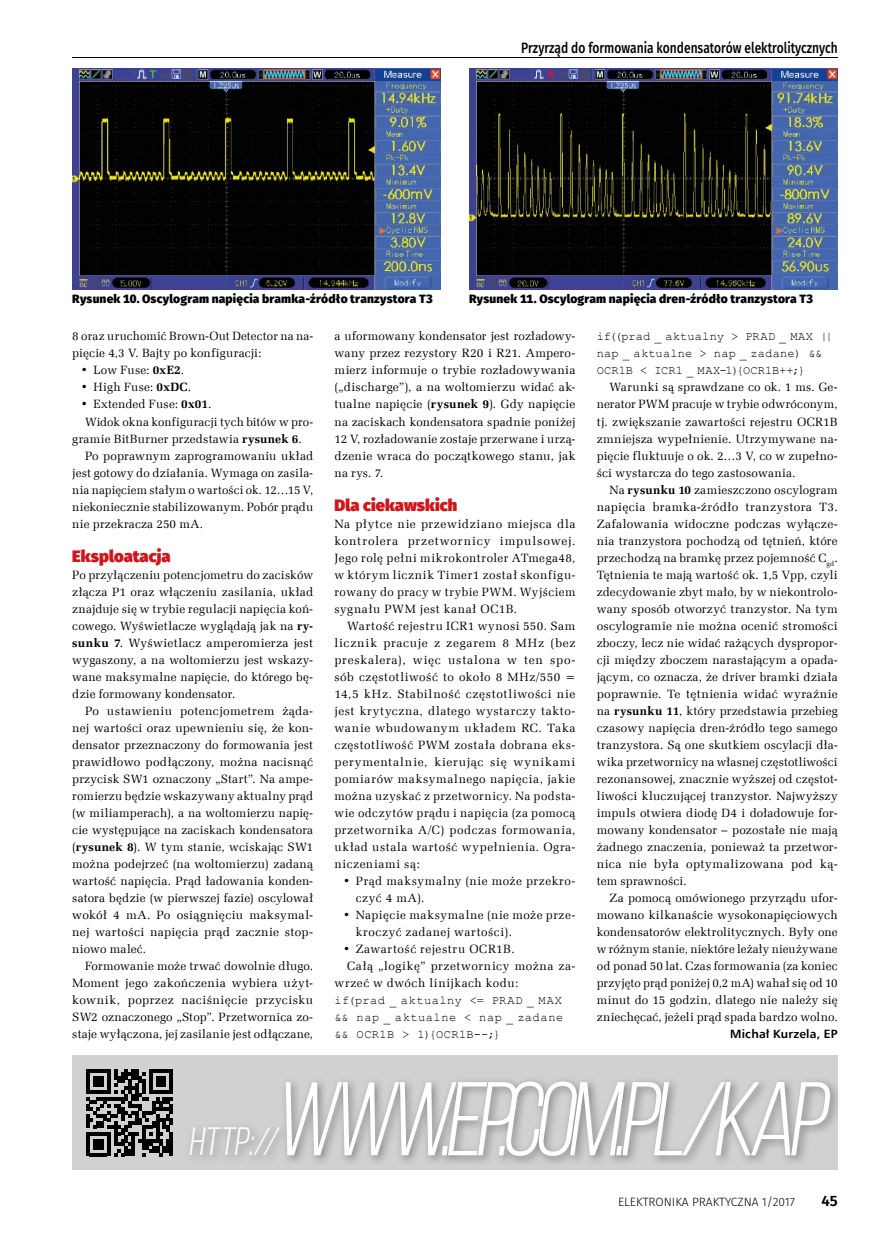
<style>
.page{position:relative;width:893px;height:1234px;background:#fff}
.page>*{position:absolute;margin:0;border:0;box-sizing:border-box;transform-origin:0 0}
.t1{font:104.4px "Bebas Neue";color:#fff}
.t2{font:39.6px "Bebas Neue";color:#fff}
.t3{font:900 16.5px "Fira Sans";letter-spacing:.005em;color:#cd171a}
.t4{font:500 15px "Fira Sans";color:#000;scale:.8 1}
.t5{font:600 15px "Fira Sans";color:#000}
.t6{font:12px/17px "Zapf Ellipt EU";letter-spacing:.025em;color:#000;text-align:justify}
.t7{font:12px/17px "Zapf Ellipt EU";letter-spacing:.05em;color:#000}
.t8{font:12px/17px "Courier New";letter-spacing:.025em;color:#000;text-align:justify}
.t9{font:800 12px "Fira Sans";letter-spacing:.015em;color:#000}
.t10{font:12px "Zapf Ellipt EU";letter-spacing:.005em;color:#000}
.t11{font:300 12px "Fira Sans";color:#000}
.t12{font:12px "Zapf Ellipt EU";letter-spacing:.045em;color:#000}
.t13{font:700 12px "Humnst 777 EU";letter-spacing:.015em;color:#000}
.s1{font-weight:700}
</style>
<div class="page">
<img style="left:72px;top:68px;width:369px;height:221px">
<img style="left:469px;top:68px;width:369px;height:221px">
<hr style="left:72px;top:57px;width:766px;height:1px;background:#000">
<svg style="left:72px;top:1054px;width:766px;height:115px;background:#c4c4c5"></svg>
<svg style="left:86px;top:1069px;width:87px;height:86px;background:#545455"></svg>
<p class="t4" style="left:521px;top:36px;width:397px">Przyrząd do formowania kondensatorów elektrolitycznych</p>
<p class="t9" style="left:72px;top:288px;width:362px">Rysunek 10. Oscylogram napięcia bramka-źródło tranzystora T3</p>
<p class="t9" style="left:469px;top:288px;width:346px">Rysunek 11. Oscylogram napięcia dren-źródło tranzystora T3</p>
<p class="t6" style="left:72px;top:328px;width:242px">8 oraz uruchomić Brown-Out Detector na na&shy;pięcie 4,3 V. Bajty po konfiguracji:</p>
<p class="t6" style="left:81px;top:362px;width:105px">• Low Fuse: <span class="s1">0xE2</span>.</p>
<p class="t6" style="left:81px;top:379px;width:112px">• High Fuse: <span class="s1">0xDC</span>.</p>
<p class="t6" style="left:81px;top:396px;width:132px">• Extended Fuse: <span class="s1">0x01</span>.</p>
<p class="t10" style="left:85px;top:414px;width:230px">Widok okna konfiguracji tych bitów w pro-</p>
<p class="t6" style="left:72px;top:430px;width:231px">gramie BitBurner przedstawia <span class="s1">rysunek 6</span>.</p>
<p class="t6" style="left:85px;top:447px;width:230px">Po poprawnym zaprogramowaniu układ</p>
<p class="t6" style="left:72px;top:464px;width:242px">jest gotowy do działania. Wymaga on zasila-</p>
<p class="t6" style="left:72px;top:481px;width:242px">nia napięciem stałym o wartości ok. 12…15 V,</p>
<p class="t6" style="left:72px;top:498px;width:242px">niekoniecznie stabilizowanym. Pobór prądu</p>
<p class="t6" style="left:72px;top:515px;width:132px">nie przekracza 250 mA.</p>
<h3 class="t3" style="left:72px;top:540px;width:100px">Eksploatacja</h3>
<p class="t6" style="left:72px;top:566px;width:242px">Po przyłączeniu potencjometru do zacisków złącza P1 oraz włączeniu zasilania, układ znajduje się w trybie regulacji napięcia koń&shy;cowego. Wyświetlacze wyglądają jak na <span class="s1">ry&shy;sunku 7</span>. Wyświetlacz amperomierza jest wygaszony, a na woltomierzu jest wskazy&shy;wane maksymalne napięcie, do którego bę&shy;dzie formowany kondensator.</p>
<p class="t6" style="left:72px;top:702px;width:242px;text-indent:13px">Po ustawieniu potencjometrem żąda&shy;nej wartości oraz upewnieniu się, że kon&shy;densator przeznaczony do formowania jest prawidłowo podłączony, można nacisnąć przycisk SW1 oznaczony „Start”. Na ampe&shy;romierzu będzie wskazywany aktualny prąd (w miliamperach), a na woltomierzu napię&shy;cie występujące na zaciskach kondensatora (<span class="s1">rysunek 8</span>). W tym stanie, wciskając SW1 można podejrzeć (na woltomierzu) zadaną wartość napięcia. Prąd ładowania konden&shy;satora będzie (w pierwszej fazie) oscylował wokół 4 mA. Po osiągnięciu maksymal&shy;nej wartości napięcia prąd zacznie stop&shy;niowo maleć.</p>
<p class="t6" style="left:72px;top:957px;width:242px;text-indent:13px">Formowanie może trwać dowolnie długo.<br>Moment jego zakończenia wybiera użyt&shy;kownik, poprzez naciśnięcie przycisku SW2 oznaczonego „Stop”. Przetwornica zo&shy;staje wyłączona, jej zasilanie jest odłączane,</p>
<p class="t6" style="left:334px;top:328px;width:242px">a uformowany kondensator jest rozładowy&shy;wany przez rezystory R20 i R21. Ampero&shy;mierz informuje o trybie rozładowywania („discharge”), a na woltomierzu widać ak&shy;tualne napięcie (<span class="s1">rysunek 9</span>). Gdy napięcie na zaciskach kondensatora spadnie poniżej 12 V, rozładowanie zostaje przerwane i urzą&shy;dzenie wraca do początkowego stanu, jak na rys. 7.</p>
<h3 class="t3" style="left:334px;top:489px;width:124px">Dla ciekawskich</h3>
<p class="t6" style="left:334px;top:515px;width:242px">Na płytce nie przewidziano miejsca dla kontrolera przetwornicy impulsowej.<br>Jego rolę pełni mikrokontroler ATmega48, w którym licznik Timer1 został skonfigu&shy;rowany do pracy w trybie PWM. Wyjściem sygnału PWM jest kanał OC1B.</p>
<p class="t6" style="left:334px;top:617px;width:242px;text-indent:13px">Wartość rejestru ICR1 wynosi 550. Sam licznik pracuje z zegarem 8 MHz (bez preskalera), więc ustalona w ten spo&shy;sób częstotliwość to około 8 MHz/550 = 14,5 kHz. Stabilność częstotliwości nie jest krytyczna, dlatego wystarczy takto&shy;wanie wbudowanym układem RC. Taka częstotliwość PWM została dobrana eks&shy;perymentalnie, kierując się wynikami pomiarów maksymalnego napięcia, jakie można uzyskać z przetwornicy. Na podsta&shy;wie odczytów prądu i napięcia (za pomocą przetwornika A/C) podczas formowania, układ ustala wartość wypełnienia. Ogra&shy;niczeniami są:</p>
<p class="t7" style="left:356px;top:872px;width:221px;text-indent:-13px">• Prąd maksymalny (nie może przekro&shy;czyć 4 mA).</p>
<p class="t7" style="left:356px;top:906px;width:221px;text-indent:-13px">• Napięcie maksymalne (nie może prze&shy;kroczyć zadanej wartości).</p>
<p class="t12" style="left:343px;top:941px;width:173px">• Zawartość rejestru OCR1B.</p>
<p class="t7" style="left:347px;top:957px;width:230px">Całą „logikę” przetwornicy można za-</p>
<p class="t7" style="left:334px;top:974px;width:185px">wrzeć w dwóch linijkach kodu:</p>
<p class="t8" style="left:334px;top:991px;width:230px">if(prad _ aktualny &lt;= PRAD _ MAX &amp;&amp; nap _ aktualne &lt; nap _ zadane &amp;&amp; OCR1B &gt; 1){OCR1B--;}</p>
<p class="t8" style="left:597px;top:328px;width:237px;text-align:left">if((prad _ aktualny &gt; PRAD _ MAX || nap _ aktualne &gt; nap _ zadane) &amp;&amp;<br>OCR1B &lt; ICR1 _ MAX-1){OCR1B++;}</p>
<p class="t6" style="left:597px;top:379px;width:242px;text-indent:13px">Warunki są sprawdzane co ok. 1 ms. Ge&shy;nerator PWM pracuje w trybie odwróconym, tj. zwiększanie zawartości rejestru OCR1B zmniejsza wypełnienie. Utrzymywane na&shy;pięcie fluktuuje o ok. 2…3 V, co w zupełno&shy;ści wystarcza do tego zastosowania.</p>
<p class="t6" style="left:597px;top:481px;width:242px;text-indent:13px">Na <span class="s1">rysunku 10</span> zamieszczono oscylogram napięcia bramka-źródło tranzystora T3.<br>Zafalowania widoczne podczas wyłącze&shy;nia tranzystora pochodzą od tętnień, które przechodzą na bramkę przez pojemność C<sub>gd</sub>.<br>Tętnienia te mają wartość ok. 1,5 Vpp, czyli zdecydowanie zbyt mało, by w niekontrolo&shy;wany sposób otworzyć tranzystor. Na tym oscylogramie nie można ocenić stromości zboczy, lecz nie widać rażących dyspropor&shy;cji między zboczem narastającym a opada&shy;jącym, co oznacza, że driver bramki działa poprawnie. Te tętnienia widać wyraźnie na <span class="s1">rysunku 11</span>, który przedstawia przebieg czasowy napięcia dren-źródło tego samego tranzystora. Są one skutkiem oscylacji dła&shy;wika przetwornicy na własnej częstotliwości rezonansowej, znacznie wyższej od częstot&shy;liwości kluczującej tranzystor. Najwyższy impuls otwiera diodę D4 i doładowuje for&shy;mowany kondensator – pozostałe nie mają żadnego znaczenia, ponieważ ta przetwor&shy;nica nie była optymalizowana pod ką&shy;tem sprawności.</p>
<p class="t6" style="left:597px;top:889px;width:242px;text-indent:13px">Za pomocą omówionego przyrządu ufor&shy;mowano kilkanaście wysokonapięciowych kondensatorów elektrolitycznych. Były one w różnym stanie, niektóre leżały nieużywane od ponad 50 lat. Czas formowania (za koniec przyjęto prąd poniżej 0,2 mA) wahał się od 10 minut do 15 godzin, dlatego nie należy się zniechęcać, jeżeli prąd spada bardzo wolno.</p>
<p class="t13" style="left:730px;top:1026px;width:109px">Michał Kurzela, EP</p>
<h1 class="t1" style="left:272px;top:1063px;width:570px">WWW.EP.COM.PL/KAP</h1>
<h2 class="t2" style="left:188px;top:1120px;width:96px">HTTP://</h2>
<p class="t11" style="left:618px;top:1193px;width:179px">ELEKTRONIKA PRAKTYCZNA 1/2017</p>
<p class="t5" style="left:821px;top:1188px;width:18px">45</p>
</div>
